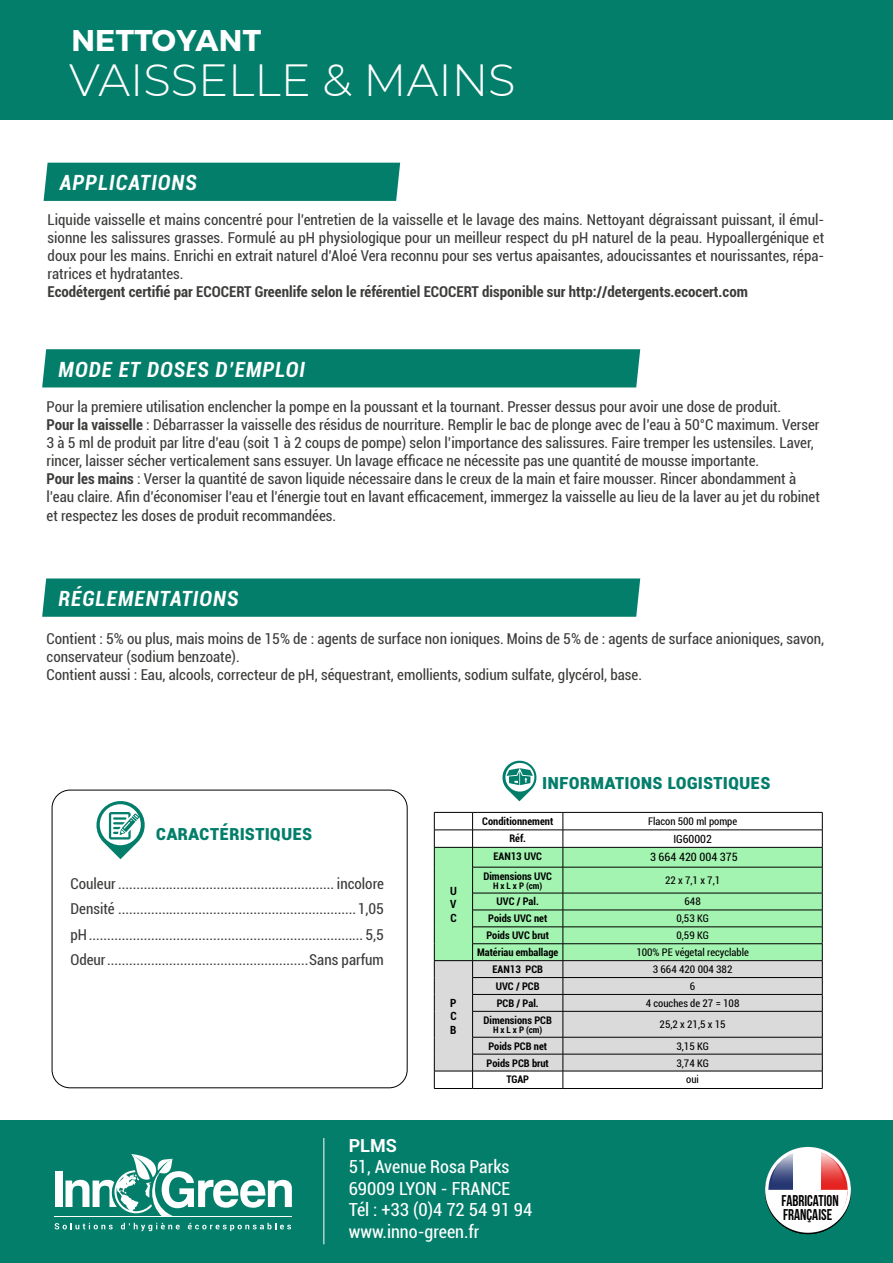
<style>
.page{position:relative;width:893px;height:1263px;background:#fff}
.page>*{position:absolute;margin:0;border:0;box-sizing:border-box;transform-origin:0 0}
.t1{font:300 45px "Montserrat";color:#fff}
.t2{font:700 30px "Montserrat";letter-spacing:.01em;color:#fff}
.t3{font:italic 700 condensed 21px "Roboto";letter-spacing:.05em;color:#fff}
.t4{font:700 condensed 21px "Roboto";color:#037e6b}
.t5{font:condensed 18px/21.6px "Roboto";color:#fff}
.t6{font:700 18px "Roboto";color:#fff}
.t7{font:15.6px/14.7px "Bebas Neue";color:#000;scale:.95 1}
.t8{font:condensed 15px/18px "Roboto";color:#3c3c3b;text-align:justify}
.t9{font:700 condensed 15px "Roboto";color:#3c3c3b}
.t10{font:condensed 11.55px "Roboto";color:#000}
.t11{font:condensed 11.25px "Roboto";color:#000}
.t12{font:700 condensed 11.25px/13.5px "Roboto";color:#000;text-align:justify}
.t13{font:700 condensed 10.5px "Roboto";color:#000}
.t14{font:condensed 10.5px "Roboto";color:#000}
.t15{font:700 condensed 9px "Roboto";color:#000}
.s1{font-weight:700}
</style>
<div class="page">
<svg style="left:96px;top:801px;width:49px;height:58px"></svg>
<div style="left:52px;top:790px;width:355px;height:298px;border:1px solid #000;border-radius:18px"></div>
<div style="left:44px;top:163px;width:356px;height:38px;background:#037e6b"></div>
<div style="left:42px;top:349px;width:598px;height:38px;background:#037e6b"></div>
<div style="left:42px;top:578px;width:598px;height:39px;background:#037e6b"></div>
<div style="left:0;top:1120px;width:893px;height:143px;background:#037e6b"></div>
<div style="left:0;top:0;width:893px;height:120px;background:#037e6b"></div>
<svg style="left:765px;top:1147px;width:86px;height:86px"></svg>
<svg style="left:768px;top:1170px;width:25px;height:20px"></svg>
<div style="left:793px;top:1150px;width:28px;height:79px;background:#fff"></div>
<svg style="left:821px;top:1166px;width:27px;height:24px"></svg>
<svg style="left:767px;top:1190px;width:82px;height:40px"></svg>
<svg style="left:770px;top:1150px;width:74px;height:34px"></svg>
<hr style="left:324px;top:1138px;width:1px;height:106px;background:#fff">
<div style="left:55px;top:1171px;width:8px;height:36px;background:#fff"></div>
<svg style="left:66px;top:1154px;width:226px;height:62px"></svg>
<hr style="left:54px;top:1216px;width:238px;height:1px;background:#fff">
<svg style="left:55px;top:1223px;width:58px;height:6px"></svg>
<svg style="left:121px;top:1223px;width:59px;height:8px"></svg>
<svg style="left:188px;top:1223px;width:103px;height:8px"></svg>
<svg style="left:502px;top:760px;width:35px;height:41px"></svg>
<svg style="left:434px;top:812px;width:389px;height:276px"></svg>
<hr style="left:434px;top:1088px;width:39px;height:1px;background:#000">
<hr style="left:473px;top:1088px;width:90px;height:1px;background:#000">
<hr style="left:563px;top:1088px;width:259px;height:1px;background:#000">
<h2 class="t2" style="left:71px;top:22px;width:191px">NETTOYANT</h2>
<h1 class="t1" style="left:69px;top:49px;width:448px">VAISSELLE &amp; MAINS</h1>
<h3 class="t3" style="left:60px;top:168px;width:139px">APPLICATIONS</h3>
<p class="t8" style="left:48px;top:210px;width:778px">Liquide vaisselle et mains concentré pour l’entretien de la vaisselle et le lavage des mains. Nettoyant dégraissant puissant, il émul&shy;sionne les salissures grasses. Formulé au pH physiologique pour un meilleur respect du pH naturel de la peau. Hypoallergénique et doux pour les mains. Enrichi en extrait naturel d’Aloé Vera reconnu pour ses vertus apaisantes, adoucissantes et nourissantes, répa&shy;ratrices et hydratantes.</p>
<p class="t9" style="left:48px;top:281px;width:702px">Ecodétergent certifié par ECOCERT Greenlife selon le référentiel ECOCERT disponible sur http://detergents.ecocert.com</p>
<h3 class="t3" style="left:59px;top:354px;width:248px">MODE ET DOSES D’EMPLOI</h3>
<p class="t8" style="left:47px;top:397px;width:775px;text-align:left">Pour la premiere utilisation enclencher la pompe en la poussant et la tournant. Presser dessus pour avoir une dose de produit.<br><span class="s1">Pour la vaisselle</span> : Débarrasser la vaisselle des résidus de nourriture. Remplir le bac de plonge avec de l’eau à 50°C maximum. Verser 3 à 5 ml de produit par litre d’eau (soit 1 à 2 coups de pompe) selon l’importance des salissures. Faire tremper les ustensiles. Laver, rincer, laisser sécher verticalement sans essuyer. Un lavage efficace ne nécessite pas une quantité de mousse importante.<br><span class="s1">Pour les mains</span> : Verser la quantité de savon liquide nécessaire dans le creux de la main et faire mousser. Rincer abondamment à l’eau claire. Afin d’économiser l’eau et l’énergie tout en lavant efficacement, immergez la vaisselle au lieu de la laver au jet du robinet</p>
<p class="t8" style="left:47px;top:507px;width:291px">et respectez les doses de produit recommandées.</p>
<h3 class="t3" style="left:59px;top:584px;width:181px">RÉGLEMENTATIONS</h3>
<p class="t8" style="left:47px;top:629px;width:779px;text-align:left">Contient : 5% ou plus, mais moins de 15% de : agents de surface non ioniques. Moins de 5% de : agents de surface anioniques, savon, conservateur (sodium benzoate).<br>Contient aussi : Eau, alcools, correcteur de pH, séquestrant, emollients, sodium sulfate, glycérol, base.</p>
<h3 class="t4" style="left:156px;top:818px;width:158px">Caractéristiques</h3>
<p class="t8" style="left:70px;top:870px;width:315px;line-height:25.5px">Couleur........................................................... incolore Densité .................................................................1,05 pH........................................................................... 5,5<br>Odeur.......................................................Sans parfum</p>
<p class="t12" style="left:450px;top:883px;width:8px">U V C</p>
<p class="t12" style="left:450px;top:995px;width:8px">P C B</p>
<h3 class="t4" style="left:542px;top:767px;width:230px">Informations logistiques</h3>
<p class="t13" style="left:482px;top:814px;width:73px">Conditionnement</p>
<p class="t14" style="left:648px;top:814px;width:91px">Flacon 500 ml pompe</p>
<p class="t13" style="left:509px;top:831px;width:18px">Réf.</p>
<p class="t11" style="left:673px;top:831px;width:40px">IG60002</p>
<p class="t13" style="left:493px;top:849px;width:50px">EAN13 UVC</p>
<p class="t10" style="left:650px;top:848px;width:89px">3 664 420 004 375</p>
<p class="t13" style="left:483px;top:868px;width:70px">Dimensions UVC</p>
<p class="t15" style="left:493px;top:879px;width:51px">H x L x P (cm)</p>
<p class="t14" style="left:665px;top:873px;width:57px">22 x 7,1 x 7,1</p>
<p class="t13" style="left:497px;top:894px;width:44px">UVC / Pal.</p>
<p class="t14" style="left:684px;top:894px;width:18px">648</p>
<p class="t13" style="left:488px;top:911px;width:61px">Poids UVC net</p>
<p class="t14" style="left:676px;top:911px;width:34px">0,53 KG</p>
<p class="t13" style="left:486px;top:928px;width:64px">Poids UVC brut</p>
<p class="t14" style="left:676px;top:928px;width:34px">0,59 KG</p>
<p class="t13" style="left:477px;top:945px;width:83px">Matériau emballage</p>
<p class="t14" style="left:636px;top:945px;width:114px">100% PE végetal recyclable</p>
<p class="t13" style="left:492px;top:962px;width:52px">EAN13 PCB</p>
<p class="t14" style="left:653px;top:962px;width:81px">3 664 420 004 382</p>
<p class="t13" style="left:496px;top:979px;width:45px">UVC / PCB</p>
<p class="t14" style="left:690px;top:979px;width:7px">6</p>
<p class="t13" style="left:497px;top:996px;width:43px">PCB / Pal.</p>
<p class="t14" style="left:646px;top:996px;width:95px">4 couches de 27 = 108</p>
<p class="t13" style="left:484px;top:1012px;width:70px">Dimensions PCB</p>
<p class="t15" style="left:493px;top:1023px;width:51px">H x L x P (cm)</p>
<p class="t14" style="left:660px;top:1017px;width:68px">25,2 x 21,5 x 15</p>
<p class="t13" style="left:488px;top:1038px;width:60px">Poids PCB net</p>
<p class="t14" style="left:676px;top:1038px;width:34px">3,15 KG</p>
<p class="t13" style="left:487px;top:1055px;width:64px">Poids PCB brut</p>
<p class="t14" style="left:676px;top:1055px;width:34px">3,74 KG</p>
<p class="t13" style="left:506px;top:1072px;width:24px">TGAP</p>
<p class="t14" style="left:686px;top:1072px;width:14px">oui</p>
<p class="t6" style="left:349px;top:1132px;width:50px">PLMS</p>
<p class="t5" style="left:349px;top:1155px;width:185px">51, Avenue Rosa Parks<br>69009 LYON - FRANCE<br>Tél : +33 (0)4 72 54 91 94 www.inno-green.fr</p>
<p class="t7" style="left:781px;top:1192px;width:62px">FABRICATION<br>FRANÇAISE</p>
</div>
